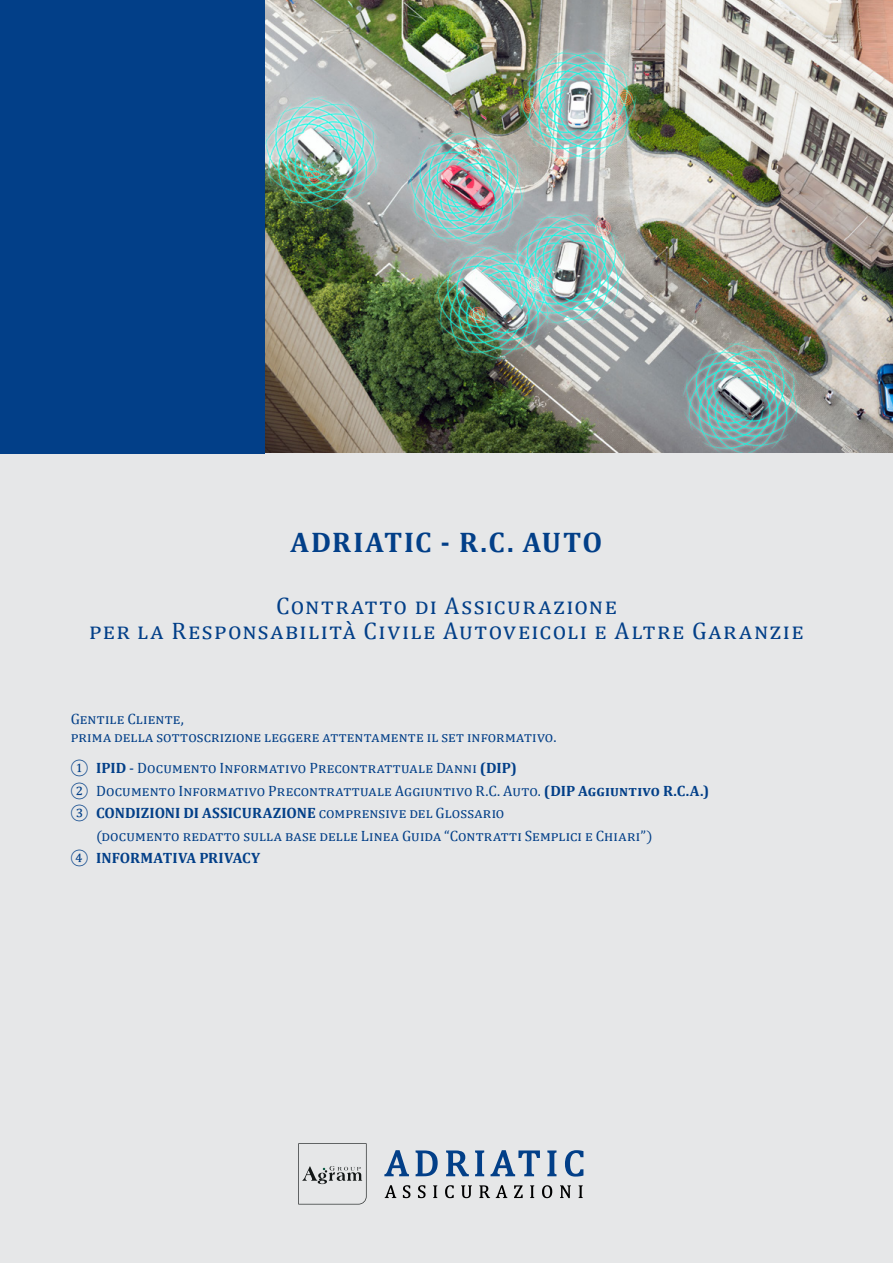
<style>
.page{position:relative;width:893px;height:1263px;background:#fff}
.page>*{position:absolute;margin:0;border:0;box-sizing:border-box;transform-origin:0 0}
.t1{font:700 28.5px "Cambria";letter-spacing:.055em;color:#023f88}
.t2{font:24px/25.5px "Cambria";letter-spacing:.115em;color:#023f88;text-align:center}
.t3{font:15px "Cambria Math";letter-spacing:.03em;color:#023f88}
.t4{font:15px/18px "Cambria Math";letter-spacing:.06em;color:#023f88}
.t5{font:700 15px "Cambria";letter-spacing:.005em;color:#023f88}
.t6{font:15px "Cambria";letter-spacing:.03em;color:#023f88}
.s1{font-family:"Cambria Math"}
.s2{font-weight:700}
.s3{font-family:"Cambria";font-weight:700}
.s4{font-family:"Cambria Math";font-weight:400}
</style>
<div class="page">
<img style="left:264px;top:0;width:629px;height:454px">
<div style="left:0;top:454px;width:893px;height:809px;background:#e6e7e8"></div>
<div style="left:0;top:0;width:264px;height:454px;background:#023f88"></div>
<svg style="left:384px;top:1150px;width:25px;height:26px"></svg>
<svg style="left:416px;top:1150px;width:22px;height:26px"></svg>
<svg style="left:446px;top:1150px;width:23px;height:26px"></svg>
<svg style="left:475px;top:1150px;width:9px;height:26px"></svg>
<svg style="left:491px;top:1150px;width:49px;height:26px"></svg>
<svg style="left:547px;top:1150px;width:9px;height:26px"></svg>
<svg style="left:565px;top:1150px;width:18px;height:26px"></svg>
<svg style="left:385px;top:1185px;width:11px;height:13px"></svg>
<svg style="left:403px;top:1185px;width:7px;height:13px"></svg>
<svg style="left:418px;top:1185px;width:8px;height:13px"></svg>
<svg style="left:433px;top:1185px;width:4px;height:13px"></svg>
<svg style="left:445px;top:1185px;width:9px;height:13px"></svg>
<svg style="left:461px;top:1185px;width:11px;height:13px"></svg>
<svg style="left:479px;top:1185px;width:11px;height:13px"></svg>
<svg style="left:496px;top:1185px;width:11px;height:13px"></svg>
<svg style="left:514px;top:1185px;width:9px;height:13px"></svg>
<svg style="left:530px;top:1185px;width:4px;height:13px"></svg>
<svg style="left:542px;top:1185px;width:10px;height:13px"></svg>
<svg style="left:560px;top:1185px;width:11px;height:13px"></svg>
<svg style="left:579px;top:1185px;width:4px;height:13px"></svg>
<svg style="left:298px;top:1143px;width:69px;height:61px"></svg>
<h1 class="t1" style="left:291px;top:525px;width:313px">ADRIATIC - R.C. AUTO</h1>
<h2 class="t2" style="left:89px;top:593px;width:716px">Contratto di Assicurazione<br>per la Responsabilità Civile Autoveicoli e Altre Garanzie</h2>
<p class="t4" style="left:71px;top:710px;width:487px">Gentile Cliente,<br>prima della sottoscrizione leggere attentamente il set informativo.</p>
<p class="t6" style="left:71px;top:759px;width:448px"><span class="s1">①</span> <span class="s2">IPID</span> - Documento Informativo Precontrattuale Danni <span class="s2">(DIP)</span></p>
<p class="t3" style="left:71px;top:782px;width:640px">② Documento Informativo Precontrattuale Aggiuntivo R.C. Auto. <span class="s3">(DIP Aggiuntivo R.C.A.)</span></p>
<p class="t5" style="left:71px;top:804px;width:435px"><span class="s4">③</span> CONDIZIONI DI ASSICURAZIONE <span class="s4">comprensive del Glossario</span></p>
<p class="t3" style="left:96px;top:827px;width:558px">(documento redatto sulla base delle Linea Guida “Contratti Semplici e Chiari”)</p>
<p class="t5" style="left:71px;top:849px;width:191px"><span class="s4">④</span> INFORMATIVA PRIVACY</p>
</div>
